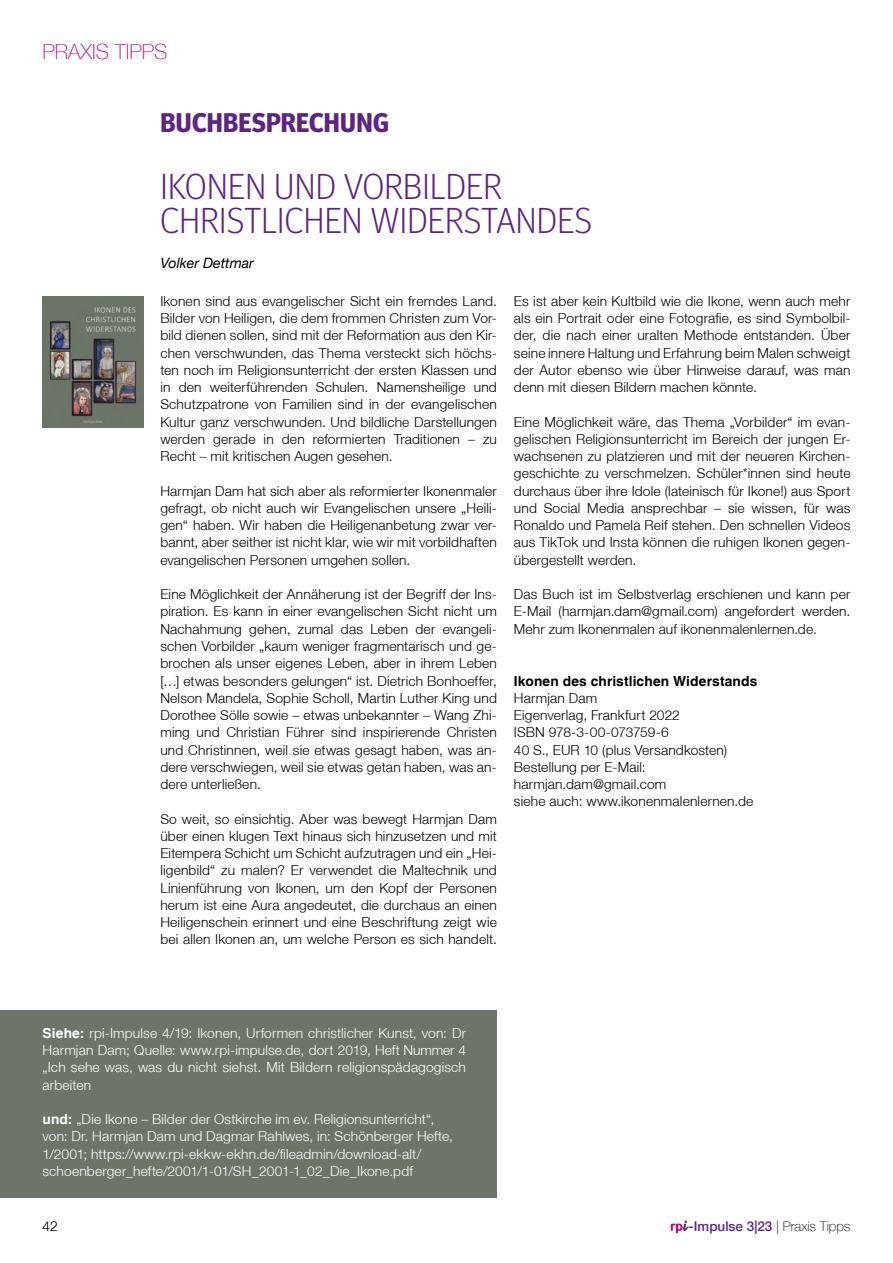
<style>
.page{position:relative;width:893px;height:1263px;background:#fff}
.page>*{position:absolute;margin:0;border:0;box-sizing:border-box;transform-origin:0 0}
.t1{font:300 36px/34.5px "Meta Headline OT";letter-spacing:.01em;color:#5c2483}
.t2{font:700 27px "Meta Headline OT";letter-spacing:.01em;color:#5c2483}
.t3{font:100 21px "Helvetica Neue LT";color:#c80b7f}
.t4{font:italic 14.25px "Helvetica Neue LT";color:#000}
.t5{font:300 13.8px/17.2px "Helvetica Neue LT";letter-spacing:.01em;color:#000;text-align:justify}
.t6{font:300 13.8px/17.2px "Helvetica Neue LT";letter-spacing:.01em;color:#fff;text-align:justify}
.t7{font:700 13.8px "Helvetica LT";letter-spacing:.01em;color:#000}
.t8{font:500 13.5px "Helvetica Neue LT";color:#5c2483}
.t9{font:100 13.5px "Helvetica Neue LT";color:#000}
.s1{font-family:"Helvetica LT";font-weight:700}
.s2{font-weight:100;color:#000}
</style>
<div class="page">
<img style="left:43px;top:297px;width:100px;height:130px">
<svg style="left:671px;top:1220px;width:18px;height:13px"></svg>
<div style="left:0;top:1010px;width:497px;height:187px;background:#6d7568"></div>
<h3 class="t3" style="left:43px;top:40px;width:126px">PRAXIS TIPPS</h3>
<h2 class="t2" style="left:160px;top:107px;width:230px">BUCHBESPRECHUNG</h2>
<h1 class="t1" style="left:161px;top:168px;width:433px">IKONEN UND VORBILDER<br>CHRISTLICHEN WIDERSTANDES</h1>
<p class="t4" style="left:160px;top:254px;width:95px">Volker Dettmar</p>
<p class="t5" style="left:160px;top:292px;width:338px">Ikonen sind aus evangelischer Sicht ein fremdes Land.<br>Bilder von Heiligen, die dem frommen Christen zum Vor&shy;bild dienen sollen, sind mit der Reformation aus den Kir&shy;chen verschwunden, das Thema versteckt sich höchs&shy;ten noch im Religionsunterricht der ersten Klassen und in den weiterführenden Schulen. Namensheilige und Schutzpatrone von Familien sind in der evangelischen Kultur ganz verschwunden. Und bildliche Darstellungen werden gerade in den reformierten Traditionen – zu Recht – mit kritischen Augen gesehen.</p>
<p class="t5" style="left:160px;top:482px;width:338px">Harmjan Dam hat sich aber als reformierter Ikonenmaler gefragt, ob nicht auch wir Evangelischen unsere „Heili&shy;gen“ haben. Wir haben die Heiligenanbetung zwar ver&shy;bannt, aber seither ist nicht klar, wie wir mit vorbildhaften evangelischen Personen umgehen sollen.</p>
<p class="t5" style="left:160px;top:585px;width:338px">Eine Möglichkeit der Annäherung ist der Begriff der Ins&shy;piration. Es kann in einer evangelischen Sicht nicht um Nachahmung gehen, zumal das Leben der evangeli&shy;schen Vorbilder „kaum weniger fragmentarisch und ge&shy;brochen als unser eigenes Leben, aber in ihrem Leben […] etwas besonders gelungen“ ist. Dietrich Bonhoeffer, Nelson Mandela, Sophie Scholl, Martin Luther King und Dorothee Sölle sowie – etwas unbekannter – Wang Zhi&shy;ming und Christian Führer sind inspirierende Christen und Christinnen, weil sie etwas gesagt haben, was an&shy;dere verschwiegen, weil sie etwas getan haben, was an&shy;dere unterließen.</p>
<p class="t5" style="left:160px;top:810px;width:338px">So weit, so einsichtig. Aber was bewegt Harmjan Dam über einen klugen Text hinaus sich hinzusetzen und mit Eitempera Schicht um Schicht aufzutragen und ein „Hei&shy;ligenbild“ zu malen? Er verwendet die Maltechnik und Linienführung von Ikonen, um den Kopf der Personen herum ist eine Aura angedeutet, die durchaus an einen Heiligenschein erinnert und eine Beschriftung zeigt wie bei allen Ikonen an, um welche Person es sich handelt.</p>
<p class="t5" style="left:514px;top:292px;width:338px">Es ist aber kein Kultbild wie die Ikone, wenn auch mehr als ein Portrait oder eine Fotografie, es sind Symbolbil&shy;der, die nach einer uralten Methode entstanden. Über seine innere Haltung und Erfahrung beim Malen schweigt der Autor ebenso wie über Hinweise darauf, was man denn mit diesen Bildern machen könnte.</p>
<p class="t5" style="left:514px;top:413px;width:338px">Eine Möglichkeit wäre, das Thema „Vorbilder“ im evan&shy;gelischen Religionsunterricht im Bereich der jungen Er&shy;wachsenen zu platzieren und mit der neueren Kirchen&shy;geschichte zu verschmelzen. Schüler*innen sind heute durchaus über ihre Idole (lateinisch für Ikone!) aus Sport und Social Media ansprechbar – sie wissen, für was Ronaldo und Pamela Reif stehen. Den schnellen Videos aus TikTok und Insta können die ruhigen Ikonen gegen&shy;übergestellt werden.</p>
<p class="t5" style="left:514px;top:585px;width:338px">Das Buch ist im Selbstverlag erschienen und kann per E-Mail (harmjan.dam@gmail.com) angefordert werden.<br>Mehr zum Ikonenmalen auf ikonenmalenlernen.de.</p>
<p class="t7" style="left:514px;top:672px;width:245px">Ikonen des christlichen Widerstands</p>
<p class="t5" style="left:514px;top:689px;width:241px;text-align:left">Harmjan Dam<br>Eigenverlag, Frankfurt 2022<br>ISBN 978-3-00-073759-6<br>40 S., EUR 10 (plus Versandkosten)<br>Bestellung per E-Mail: harmjan.dam@gmail.com<br>siehe auch: www.ikonenmalenlernen.de</p>
<p class="t6" style="left:43px;top:1024px;width:425px"><span class="s1">Siehe:</span> rpi-Impulse 4/19: Ikonen, Urformen christlicher Kunst, von: Dr Harmjan Dam; Quelle: www.rpi-impulse.de, dort 2019, Heft Nummer 4 „Ich sehe was, was du nicht siehst. Mit Bildern religionspädagogisch arbeiten</p>
<p class="t6" style="left:43px;top:1110px;width:412px;text-align:left"><span class="s1">und:</span> „Die Ikone – Bilder der Ostkirche im ev. Religionsunterricht“, von: Dr. Harmjan Dam und Dagmar Rahlwes, in: Schönberger Hefte, 1/2001; https://www.rpi-ekkw-ekhn.de/fileadmin/download-alt/ schoenberger_hefte/2001/1-01/SH_2001-1_02_Die_Ikone.pdf</p>
<p class="t9" style="left:43px;top:1218px;width:17px">42</p>
<p class="t8" style="left:689px;top:1218px;width:163px">-Impulse 3|23 <span class="s2">| Praxis Tipps</span></p>
</div>
